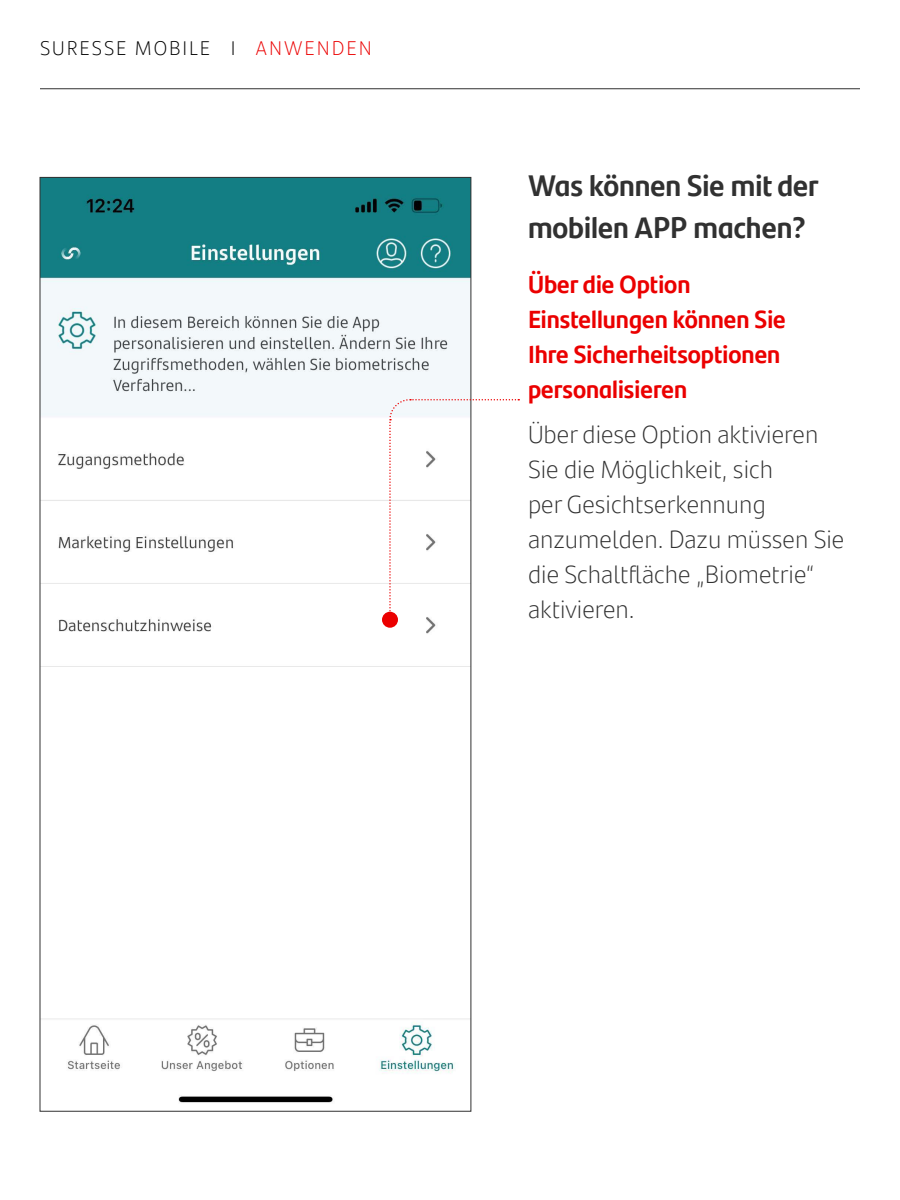
<style>
.page{position:relative;width:900px;height:1200px;background:#fff}
.page>*{position:absolute;margin:0;border:0;box-sizing:border-box;transform-origin:0 0}
.t1{font:700 30px/42px "Santander Headline";color:#313131}
.t2{font:300 25px/35px "Santander Text";color:#313131}
.t3{font:700 25px/35px "Santander Headline";color:#eb0000}
.t4{font:300 20px "Santander Text";letter-spacing:.1em;color:#000}
.s1{color:#eb0000}
</style>
<div class="page">
<hr style="left:40px;top:88px;width:820px;height:1px;background:#313131">
<img style="left:42px;top:179px;width:427px;height:924px">
<div style="left:382px;top:612px;width:16px;height:16px;background:#eb0000;border-radius:50%"></div>
<svg style="left:389px;top:398px;width:130px;height:222px"></svg>
<p class="t4" style="left:40px;top:38px;width:333px">SURESSE MOBILE I <span class="s1">ANWENDEN</span></p>
<p class="t1" style="left:528px;top:165px;width:292px">Was können Sie mit der mobilen APP machen?</p>
<p class="t3" style="left:528px;top:267px;width:259px">Über die Option<br>Einstellungen können Sie<br>Ihre Sicherheitsoptionen personalisieren</p>
<p class="t2" style="left:528px;top:417px;width:318px">Über diese Option aktivieren<br>Sie die Möglichkeit, sich<br>per Gesichtserkennung anzumelden. Dazu müssen Sie die Schaltfläche „Biometrie“ aktivieren.</p>
</div>
